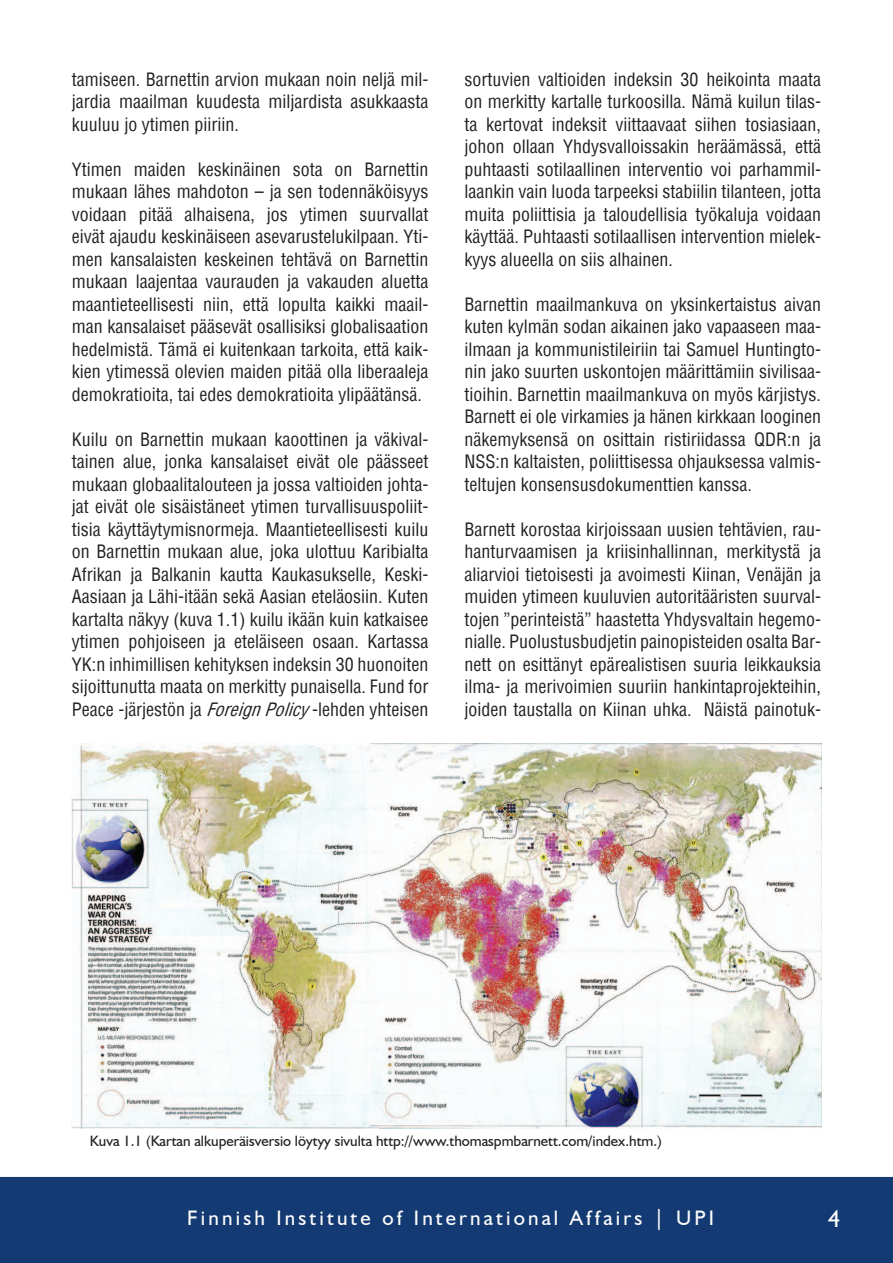
<style>
.page{position:relative;width:893px;height:1263px;background:#fff}
.page>*{position:absolute;margin:0;border:0;box-sizing:border-box;transform-origin:0 0}
.t1{font:24px "Humanist 521 BT";color:#fff}
.t2{font:21px "Humanist 521 BT";letter-spacing:.15em;color:#fdfdfd}
.t3{font:condensed 18px/22.5px "Helvetica";color:#231f20;text-align:justify}
.t4{font:15px "Humanist 521 BT";color:#231f20}
.s1{font-style:italic}
</style>
<div class="page">
<div style="left:0;top:1177px;width:893px;height:86px;background:#143a73"></div>
<img style="left:72px;top:744px;width:749px;height:384px">
<p class="t3" style="left:72px;top:68px;width:358px">tamiseen. Barnettin arvion mukaan noin neljä mil&shy;jardia maailman kuudesta miljardista asukkaasta kuuluu jo ytimen piiriin.</p>
<p class="t3" style="left:72px;top:158px;width:358px">Ytimen maiden keskinäinen sota on Barnettin mukaan lähes mahdoton – ja sen todennäköisyys voidaan pitää alhaisena, jos ytimen suurvallat eivät ajaudu keskinäiseen asevarustelukilpaan. Yti&shy;men kansalaisten keskeinen tehtävä on Barnettin mukaan laajentaa vaurauden ja vakauden aluetta maantieteellisesti niin, että lopulta kaikki maail&shy;man kansalaiset pääsevät osallisiksi globalisaation hedelmistä. Tämä ei kuitenkaan tarkoita, että kaik&shy;kien ytimessä olevien maiden pitää olla liberaaleja demokratioita, tai edes demokratioita ylipäätänsä.</p>
<p class="t3" style="left:72px;top:428px;width:358px">Kuilu on Barnettin mukaan kaoottinen ja väkival&shy;tainen alue, jonka kansalaiset eivät ole päässeet mukaan globaalitalouteen ja jossa valtioiden johta&shy;jat eivät ole sisäistäneet ytimen turvallisuuspoliit&shy;tisia käyttäytymisnormeja. Maantieteellisesti kuilu on Barnettin mukaan alue, joka ulottuu Karibialta Afrikan ja Balkanin kautta Kaukasukselle, Keski-Aasiaan ja Lähi-itään sekä Aasian eteläosiin. Kuten kartalta näkyy (kuva 1.1) kuilu ikään kuin katkaisee ytimen pohjoiseen ja eteläiseen osaan. Kartassa YK:n inhimillisen kehityksen indeksin 30 huonoiten sijoittunutta maata on merkitty punaisella. Fund for Peace -järjestön ja <span class="s1">ForeignPolicy</span>-lehden yhteisen</p>
<p class="t3" style="left:464px;top:68px;width:358px">sortuvien valtioiden indeksin 30 heikointa maata on merkitty kartalle turkoosilla. Nämä kuilun tilas&shy;ta kertovat indeksit viittaavaat siihen tosiasiaan, johon ollaan Yhdysvalloissakin heräämässä, että puhtaasti sotilaallinen interventio voi parhammil&shy;laankin vain luoda tarpeeksi stabiilin tilanteen, jotta muita poliittisia ja taloudellisia työkaluja voidaan käyttää. Puhtaasti sotilaallisen intervention mielek&shy;kyys alueella on siis alhainen.</p>
<p class="t3" style="left:464px;top:293px;width:358px">Barnettin maailmankuva on yksinkertaistus aivan kuten kylmän sodan aikainen jako vapaaseen maa&shy;ilmaan ja kommunistileiriin tai Samuel Huntingto&shy;nin jako suurten uskontojen määrittämiin sivilisaa&shy;tioihin. Barnettin maailmankuva on myös kärjistys.<br>Barnett ei ole virkamies ja hänen kirkkaan looginen näkemyksensä on osittain ristiriidassa QDR:n ja NSS:n kaltaisten, poliittisessa ohjauksessa valmis&shy;teltujen konsensusdokumenttien kanssa.</p>
<p class="t3" style="left:464px;top:518px;width:358px">Barnett korostaa kirjoissaan uusien tehtävien, rau&shy;hanturvaamisen ja kriisinhallinnan, merkitystä ja aliarvioi tietoisesti ja avoimesti Kiinan, Venäjän ja muiden ytimeen kuuluvien autoritääristen suurval&shy;tojen ”perinteistä” haastetta Yhdysvaltain hegemo&shy;nialle. Puolustusbudjetin painopisteiden osalta Bar&shy;nett on esittänyt epärealistisen suuria leikkauksia ilma- ja merivoimien suuriin hankintaprojekteihin, joiden taustalla on Kiinan uhka. Näistä painotuk-</p>
<p class="t4" style="left:90px;top:1131px;width:573px">Kuva 1.1 (Kartan alkuperäisversio löytyy sivulta http://www.thomaspmbarnett.com/index.htm.)</p>
<p class="t2" style="left:187px;top:1205px;width:528px">Finnish Institute of International Affairs | UPI</p>
<h1 class="t1" style="left:828px;top:1204px;width:14px">4</h1>
</div>
